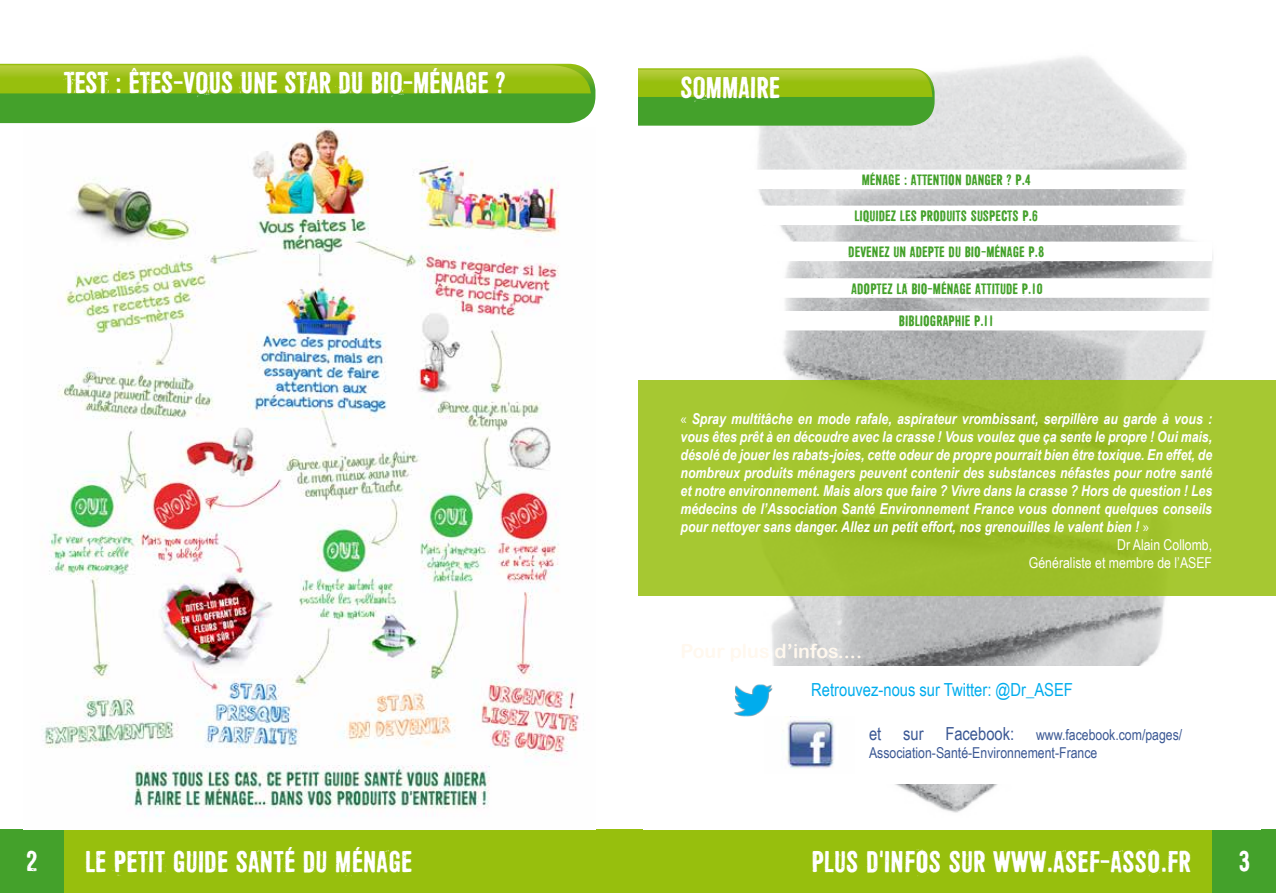
<style>
.page{position:relative;width:1276px;height:893px;background:#fff}
.page>*{position:absolute;margin:0;border:0;box-sizing:border-box;transform-origin:0 0}
.t1{font:30px "Shoemaker";color:#fff}
.t2{font:28.5px "Shoemaker";color:#fff}
.t3{font:19.5px "Arial Rounded MT Bold";color:#fff8ee}
.t4{font:18px "Arial Narrow";color:#00aced}
.t5{font:italic 700 15px "Arial Narrow";color:#fff}
.t6{font:15px/32.7px "Shoemaker";color:#44a12b;text-align:center}
.t7{font:15px/18px "Arial Narrow";color:#3b5894}
.t8{font:15px "Arial Narrow";color:#fff}
.s1{font-family:"Myriad Pro";font-weight:400;font-style:normal}
.s2{font-size:18px}
</style>
<div class="page">
<div style="left:64px;top:829px;width:574px;height:64px;background:#97bf0d"></div>
<div style="left:638px;top:829px;width:574px;height:64px;background:#97bf0d"></div>
<div style="left:0;top:829px;width:64px;height:64px;background:#44a12b"></div>
<div style="left:1212px;top:829px;width:64px;height:64px;background:#44a12b"></div>
<img style="left:644px;top:56px;width:616px;height:757px">
<div style="left:680px;top:666px;width:532px;height:118px;background:#fff"></div>
<svg style="left:638px;top:68px;width:296px;height:58px;background:#73b226"></svg>
<div style="left:638px;top:381px;width:638px;height:215px;background:#a3c52e"></div>
<div style="left:680px;top:170px;width:532px;height:19px;background:#fff"></div>
<div style="left:680px;top:206px;width:532px;height:19px;background:#fff"></div>
<div style="left:680px;top:242px;width:532px;height:19px;background:#fff"></div>
<div style="left:681px;top:278px;width:532px;height:20px;background:#fff"></div>
<div style="left:680px;top:311px;width:532px;height:19px;background:#fff"></div>
<svg style="left:0;top:64px;width:595px;height:59px;background:#71b123"></svg>
<img style="left:786px;top:717px;width:48px;height:52px">
<img style="left:734px;top:684px;width:39px;height:33px">
<img style="left:40px;top:128px;width:544px;height:689px">
<h1 class="t1" style="left:64px;top:66px;width:443px">TEST : ÊTES-VOUS UNE STAR DU BIO-MÉNAGE ?</h1>
<h1 class="t1" style="left:680px;top:70px;width:101px">SOMMAIRE</h1>
<p class="t6" style="left:861px;top:163px;width:171px">MÉNAGE : ATTENTION DANGER ? P.4</p>
<p class="t6" style="left:854px;top:199px;width:185px">LIQUIDEZ LES PRODUITS SUSPECTS P.6</p>
<p class="t6" style="left:848px;top:235px;width:198px">DEVENEZ UN ADEPTE DU BIO-MÉNAGE P.8</p>
<p class="t6" style="left:851px;top:271px;width:193px">ADOPTEZ LA BIO-MÉNAGE ATTITUDE P.10<br>BIBLIOGRAPHIE P.11</p>
<p class="t5" style="left:680px;top:407px;width:533px"><span class="s1">«</span> Spray multitâche en mode rafale, aspirateur vrombissant, serpillère au garde à vous :</p>
<p class="t5" style="left:680px;top:425px;width:533px">vous êtes prêt à en découdre avec la crasse ! Vous voulez que ça sente le propre ! Oui mais,</p>
<p class="t5" style="left:680px;top:443px;width:533px">désolé de jouer les rabats-joies, cette odeur de propre pourrait bien être toxique. En effet, de</p>
<p class="t5" style="left:680px;top:461px;width:533px">nombreux produits ménagers peuvent contenir des substances néfastes pour notre santé</p>
<p class="t5" style="left:680px;top:479px;width:533px">et notre environnement. Mais alors que faire ? Vivre dans la crasse ? Hors de question ! Les</p>
<p class="t5" style="left:680px;top:497px;width:533px">médecins de l’Association Santé Environnement France vous donnent quelques conseils</p>
<p class="t5" style="left:680px;top:515px;width:470px">pour nettoyer sans danger. Allez un petit effort, nos grenouilles le valent bien ! <span class="s1">»</span></p>
<p class="t8" style="left:1117px;top:533px;width:97px">Dr Alain Collomb,</p>
<p class="t8" style="left:1029px;top:551px;width:185px">Généraliste et membre de l’ASEF</p>
<h3 class="t3" style="left:680px;top:639px;width:183px">Pour plus d’infos....</h3>
<p class="t4" style="left:811px;top:676px;width:263px">Retrouvez-nous sur Twitter: @Dr_ASEF</p>
<p class="t7" style="left:869px;top:725px;width:315px"><span class="s2">et sur Facebook:</span> www.facebook.com/pages/<br>Association-Santé-Environnement-France</p>
<h2 class="t2" style="left:26px;top:845px;width:14px">2</h2>
<h1 class="t1" style="left:85px;top:844px;width:329px">LE PETIT GUIDE SANTÉ DU MÉNAGE</h1>
<h1 class="t1" style="left:811px;top:844px;width:381px">PLUS D'INFOS SUR WWW.ASEF-ASSO.FR</h1>
<h2 class="t2" style="left:1238px;top:845px;width:14px">3</h2>
</div>
